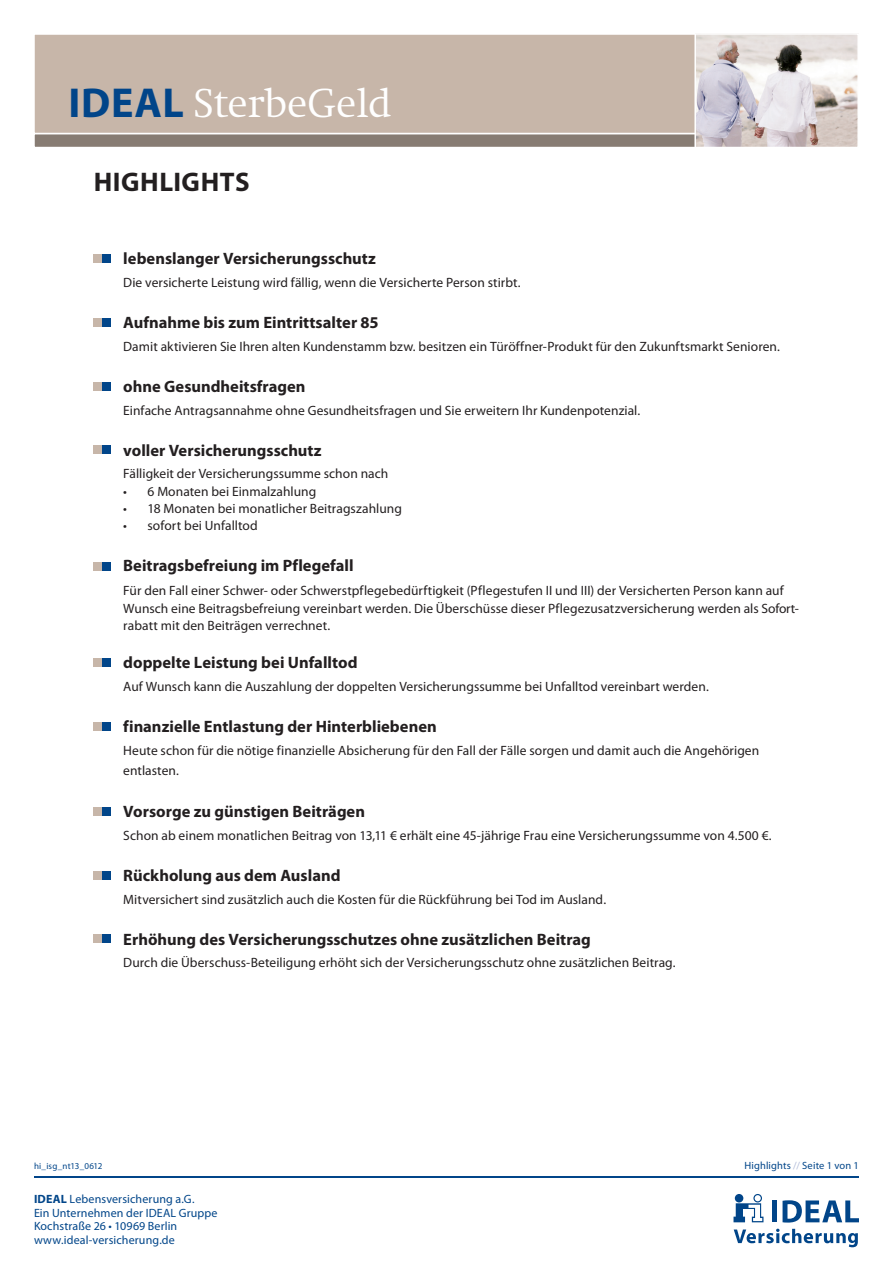
<style>
.page{position:relative;width:893px;height:1263px;background:#fff}
.page>*{position:absolute;margin:0;border:0;box-sizing:border-box;transform-origin:0 0}
.t1{font:300 42px "Swift EF";letter-spacing:-.005em;color:#fff}
.t2{font:700 27px "Myriad Pro";letter-spacing:.02em;color:#231f20}
.t3{font:700 16.5px "Myriad Pro";color:#231f20}
.t4{font:13.5px/17.2px "Myriad Pro";letter-spacing:.005em;color:#231f20}
.t5{font:12px/13.5px "Myriad Pro";letter-spacing:.01em;color:#014589}
.t6{font:10.5px "Myriad Pro";letter-spacing:.015em;color:#014589}
.t7{font:9px "Myriad Pro";letter-spacing:.01em;color:#014589}
.s1{font-family:"Myriad Pro";font-weight:700;color:#014589}
.s2{color:#b0bad8}
.s3{font-weight:700}
</style>
<div class="page">
<div style="left:102px;top:254px;width:9px;height:9px;background:#014589"></div>
<div style="left:94px;top:254px;width:8px;height:9px;background:#c7b6a9"></div>
<div style="left:102px;top:318px;width:9px;height:9px;background:#014589"></div>
<div style="left:94px;top:318px;width:8px;height:9px;background:#c7b6a9"></div>
<div style="left:102px;top:382px;width:9px;height:8px;background:#014589"></div>
<div style="left:94px;top:382px;width:8px;height:8px;background:#c7b6a9"></div>
<div style="left:102px;top:446px;width:9px;height:8px;background:#014589"></div>
<div style="left:94px;top:446px;width:8px;height:8px;background:#c7b6a9"></div>
<div style="left:102px;top:563px;width:9px;height:8px;background:#014589"></div>
<div style="left:94px;top:563px;width:8px;height:8px;background:#c7b6a9"></div>
<div style="left:102px;top:658px;width:9px;height:9px;background:#014589"></div>
<div style="left:94px;top:658px;width:8px;height:9px;background:#c7b6a9"></div>
<div style="left:102px;top:722px;width:9px;height:8px;background:#014589"></div>
<div style="left:94px;top:722px;width:8px;height:8px;background:#c7b6a9"></div>
<div style="left:102px;top:807px;width:9px;height:9px;background:#014589"></div>
<div style="left:94px;top:807px;width:8px;height:9px;background:#c7b6a9"></div>
<div style="left:102px;top:871px;width:9px;height:8px;background:#014589"></div>
<div style="left:94px;top:871px;width:8px;height:8px;background:#c7b6a9"></div>
<div style="left:102px;top:935px;width:9px;height:8px;background:#014589"></div>
<div style="left:94px;top:935px;width:8px;height:8px;background:#c7b6a9"></div>
<div style="left:33px;top:133px;width:665px;height:15px;background:#877c73;border:2px solid #fff"></div>
<div style="left:33px;top:33px;width:665px;height:101px;background:#c7b6a9;border:2px solid #fff"></div>
<hr style="left:34px;top:1177px;width:825px;height:1px;background:#014589">
<svg style="left:733px;top:1194px;width:30px;height:28px"></svg>
<div style="left:772px;top:1200px;width:5px;height:22px;background:#014589"></div>
<svg style="left:782px;top:1200px;width:77px;height:22px"></svg>
<svg style="left:734px;top:1229px;width:124px;height:18px"></svg>
<img style="left:697px;top:36px;width:159px;height:109px">
<div style="left:694px;top:33px;width:165px;height:115px;border:2px solid #fff"></div>
<h1 class="t1" style="left:68px;top:81px;width:325px"><span class="s1">IDEAL</span> SterbeGeld</h1>
<h2 class="t2" style="left:94px;top:165px;width:157px">HIGHLIGHTS</h2>
<p class="t3" style="left:123px;top:248px;width:254px">lebenslanger Versicherungsschutz</p>
<p class="t4" style="left:123px;top:274px;width:399px">Die versicherte Leistung wird fällig, wenn die Versicherte Person stirbt.</p>
<p class="t3" style="left:123px;top:312px;width:257px">Aufnahme bis zum Eintrittsalter 85</p>
<p class="t4" style="left:123px;top:337px;width:658px">Damit aktivieren Sie Ihren alten Kundenstamm bzw. besitzen ein Türöffner-Produkt für den Zukunftsmarkt Senioren.</p>
<p class="t3" style="left:123px;top:375px;width:184px">ohne Gesundheitsfragen</p>
<p class="t4" style="left:123px;top:401px;width:518px">Einfache Antragsannahme ohne Gesundheitsfragen und Sie erweitern Ihr Kundenpotenzial.</p>
<p class="t3" style="left:123px;top:439px;width:200px">voller Versicherungsschutz</p>
<p class="t4" style="left:123px;top:465px;width:266px">Fälligkeit der Versicherungssumme schon nach</p>
<p class="t4" style="left:123px;top:482px;width:195px">• 6 Monaten bei Einmalzahlung</p>
<p class="t4" style="left:123px;top:499px;width:280px">• 18 Monaten bei monatlicher Beitragszahlung</p>
<p class="t4" style="left:123px;top:517px;width:136px">• sofort bei Unfalltod</p>
<p class="t3" style="left:123px;top:555px;width:232px">Beitragsbefreiung im Pflegefall</p>
<p class="t4" style="left:123px;top:582px;width:677px">Für den Fall einer Schwer- oder Schwerstpflegebedürftigkeit (Pflegestufen II und III) der Versicherten Person kann auf<br>Wunsch eine Beitragsbefreiung vereinbart werden. Die Überschüsse dieser Pflegezusatzversicherung werden als Sofort&shy;rabatt mit den Beiträgen verrechnet.</p>
<p class="t3" style="left:123px;top:652px;width:236px">doppelte Leistung bei Unfalltod</p>
<p class="t4" style="left:123px;top:678px;width:587px">Auf Wunsch kann die Auszahlung der doppelten Versicherungssumme bei Unfalltod vereinbart werden.</p>
<p class="t3" style="left:123px;top:716px;width:315px">finanzielle Entlastung der Hinterbliebenen</p>
<p class="t4" style="left:123px;top:740px;width:637px;line-height:20.2px">Heute schon für die nötige finanzielle Absicherung für den Fall der Fälle sorgen und damit auch die Angehörigen entlasten.</p>
<p class="t3" style="left:123px;top:801px;width:243px">Vorsorge zu günstigen Beiträgen</p>
<p class="t4" style="left:123px;top:826px;width:650px">Schon ab einem monatlichen Beitrag von 13,11 € erhält eine 45-jährige Frau eine Versicherungssumme von 4.500 €.</p>
<p class="t3" style="left:123px;top:864px;width:219px">Rückholung aus dem Ausland</p>
<p class="t4" style="left:123px;top:890px;width:484px">Mitversichert sind zusätzlich auch die Kosten für die Rückführung bei Tod im Ausland.</p>
<p class="t3" style="left:123px;top:928px;width:469px">Erhöhung des Versicherungsschutzes ohne zusätzlichen Beitrag</p>
<p class="t4" style="left:123px;top:954px;width:554px">Durch die Überschuss-Beteiligung erhöht sich der Versicherungsschutz ohne zusätzlichen Beitrag.</p>
<p class="t7" style="left:34px;top:1161px;width:70px">hi_isg_nt13_0612</p>
<p class="t6" style="left:744px;top:1159px;width:116px">Highlights <span class="s2">//</span> Seite 1 von 1</p>
<p class="t5" style="left:34px;top:1192px;width:185px"><span class="s3">IDEAL</span> Lebensversicherung a.G.<br>Ein Unternehmen der IDEAL Gruppe<br>Kochstraße 26 • 10969 Berlin www.ideal-versicherung.de</p>
</div>
